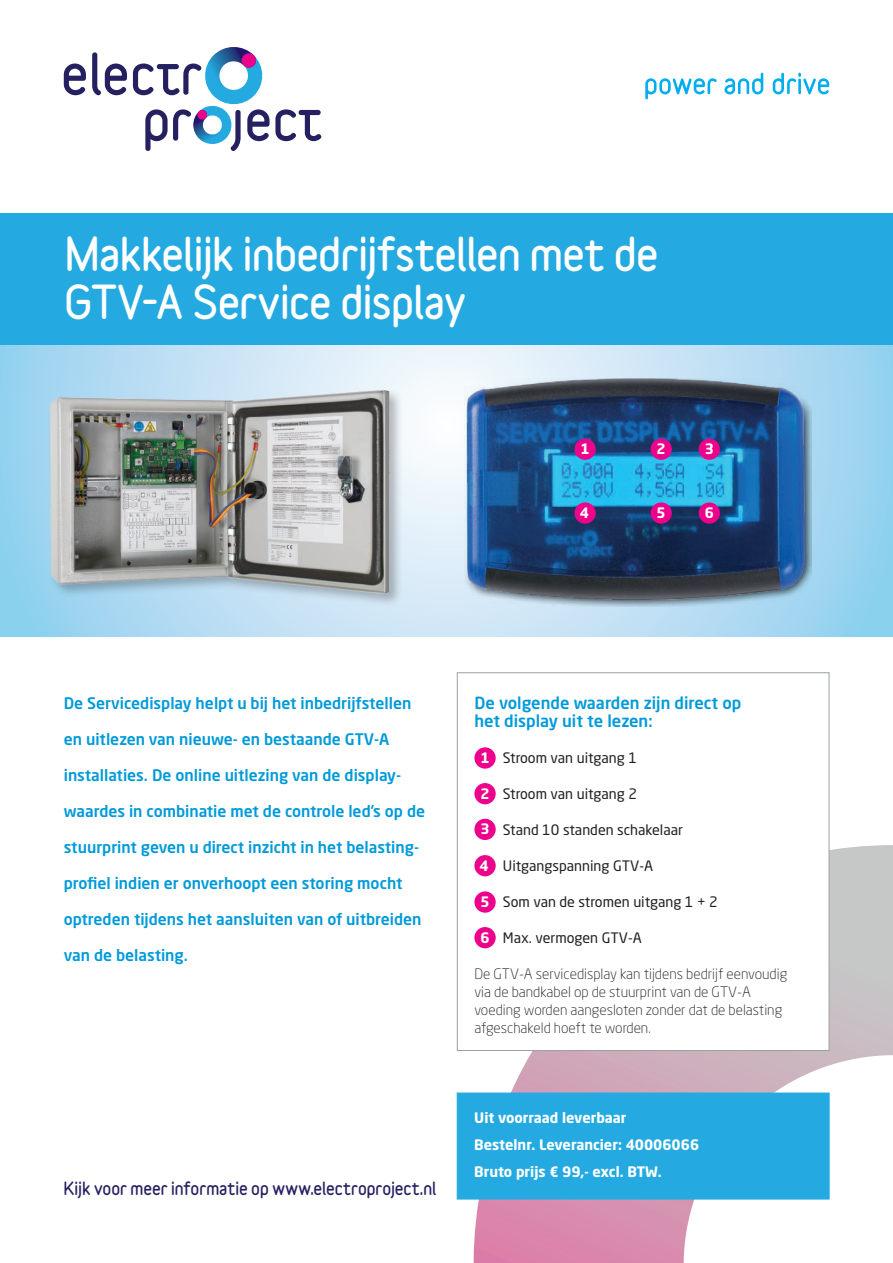
<style>
.page{position:relative;width:893px;height:1263px;background:#fff}
.page>*{position:absolute;margin:0;border:0;box-sizing:border-box;transform-origin:0 0}
.t1{font:900 42px/48px "Variable";letter-spacing:-.015em;color:#fff}
.t2{font:500 16.5px/18px "Neo Sans Pro";color:#009ad9}
.t3{font:900 16.5px "Variable";color:#252161}
.t4{font:500 15.75px "Neo Sans Pro";color:#009ad9}
.t5{font:300 14.25px/18px "Neo Sans Pro";color:#231f20}
.t6{font:14.25px "Neo Sans Pro";color:#231f20}
.t7{font:700 14.25px/27px "Neo Sans Pro";color:#fff}
</style>
<div class="page">
<svg style="left:0;top:344px;width:893px;height:293px;background:#b8def3"></svg>
<img style="left:19px;top:362px;width:401px;height:257px">
<img style="left:465px;top:378px;width:346px;height:229px">
<svg style="left:457px;top:845px;width:436px;height:418px"></svg>
<div style="left:0;top:213px;width:893px;height:131px;background:#24aae1"></div>
<svg style="left:64px;top:64px;width:22px;height:31px"></svg>
<svg style="left:92px;top:52px;width:35px;height:43px"></svg>
<svg style="left:133px;top:47px;width:188px;height:104px"></svg>
<div style="left:457px;top:1093px;width:372px;height:106px;background:#24aae1"></div>
<div style="left:457px;top:673px;width:372px;height:378px;background:#fff;border:1px solid #9aa19f"></div>
<div style="left:574px;top:439px;width:22px;height:21px;background:#ed028c;border-radius:50%"></div>
<div style="left:574px;top:502px;width:22px;height:22px;background:#ed028c;border-radius:50%"></div>
<div style="left:651px;top:439px;width:21px;height:21px;background:#ed028c;border-radius:50%"></div>
<div style="left:651px;top:502px;width:21px;height:22px;background:#ed028c;border-radius:50%"></div>
<div style="left:699px;top:439px;width:21px;height:21px;background:#ed028c;border-radius:50%"></div>
<div style="left:699px;top:502px;width:21px;height:22px;background:#ed028c;border-radius:50%"></div>
<svg style="left:645px;top:78px;width:72px;height:21px"></svg>
<svg style="left:724px;top:73px;width:39px;height:21px"></svg>
<svg style="left:773px;top:73px;width:56px;height:21px"></svg>
<div style="left:474px;top:747px;width:22px;height:22px;background:#ed028c;border-radius:50%"></div>
<div style="left:474px;top:855px;width:22px;height:21px;background:#ed028c;border-radius:50%"></div>
<div style="left:474px;top:783px;width:22px;height:21px;background:#ed028c;border-radius:50%"></div>
<div style="left:474px;top:819px;width:22px;height:21px;background:#ed028c;border-radius:50%"></div>
<div style="left:474px;top:927px;width:22px;height:21px;background:#ed028c;border-radius:50%"></div>
<div style="left:474px;top:891px;width:22px;height:22px;background:#ed028c;border-radius:50%"></div>
<h1 class="t1" style="left:64px;top:229px;width:596px">Makkelijk inbedrijfstellen met de<br>GTV-A Service display</h1>
<p class="t7" style="left:580px;top:435px;width:11px">1</p>
<p class="t7" style="left:580px;top:499px;width:11px">4</p>
<p class="t7" style="left:657px;top:435px;width:11px">2</p>
<p class="t7" style="left:657px;top:499px;width:11px">5</p>
<p class="t7" style="left:705px;top:435px;width:11px">3</p>
<p class="t7" style="left:705px;top:499px;width:11px">6</p>
<p class="t4" style="left:64px;top:693px;width:349px">De Servicedisplay helpt u bij het inbedrijfstellen</p>
<p class="t4" style="left:64px;top:729px;width:327px">en uitlezen van nieuwe- en bestaande GTV-A</p>
<p class="t4" style="left:64px;top:765px;width:339px">installaties. De online uitlezing van de display-</p>
<p class="t4" style="left:64px;top:801px;width:363px">waardes in combinatie met de controle led’s op de</p>
<p class="t4" style="left:64px;top:837px;width:357px">stuurprint geven u direct inzicht in het belasting-</p>
<p class="t4" style="left:64px;top:873px;width:340px">profiel indien er onverhoopt een storing mocht</p>
<p class="t4" style="left:64px;top:909px;width:359px">optreden tijdens het aansluiten van of uitbreiden</p>
<p class="t4" style="left:64px;top:945px;width:126px">van de belasting.</p>
<p class="t3" style="left:64px;top:1177px;width:374px">Kijk voor meer informatie op www.electroproject.nl</p>
<p class="t2" style="left:474px;top:693px;width:268px">De volgende waarden zijn direct op het display uit te lezen:</p>
<p class="t6" style="left:503px;top:749px;width:136px">Stroom van uitgang 1</p>
<p class="t6" style="left:503px;top:785px;width:136px">Stroom van uitgang 2</p>
<p class="t6" style="left:503px;top:821px;width:182px">Stand 10 standen schakelaar</p>
<p class="t6" style="left:503px;top:857px;width:152px">Uitgangspanning GTV-A</p>
<p class="t6" style="left:503px;top:893px;width:216px">Som van de stromen uitgang 1 + 2</p>
<p class="t6" style="left:503px;top:929px;width:140px">Max. vermogen GTV-A</p>
<p class="t5" style="left:474px;top:964px;width:314px">De GTV-A servicedisplay kan tijdens bedrijf eenvoudig via de bandkabel op de stuurprint van de GTV-A voeding worden aangesloten zonder dat de belasting afgeschakeld hoeft te worden.</p>
<p class="t7" style="left:480px;top:744px;width:11px">1</p>
<p class="t7" style="left:480px;top:779px;width:11px">2</p>
<p class="t7" style="left:480px;top:815px;width:11px">3</p>
<p class="t7" style="left:480px;top:851px;width:11px">4</p>
<p class="t7" style="left:480px;top:888px;width:11px">5</p>
<p class="t7" style="left:480px;top:923px;width:11px">6</p>
<p class="t7" style="left:474px;top:1103px;width:226px">Uit voorraad leverbaar<br>Bestelnr. Leverancier: 40006066<br>Bruto prijs € 99,- excl. BTW.</p>
</div>
